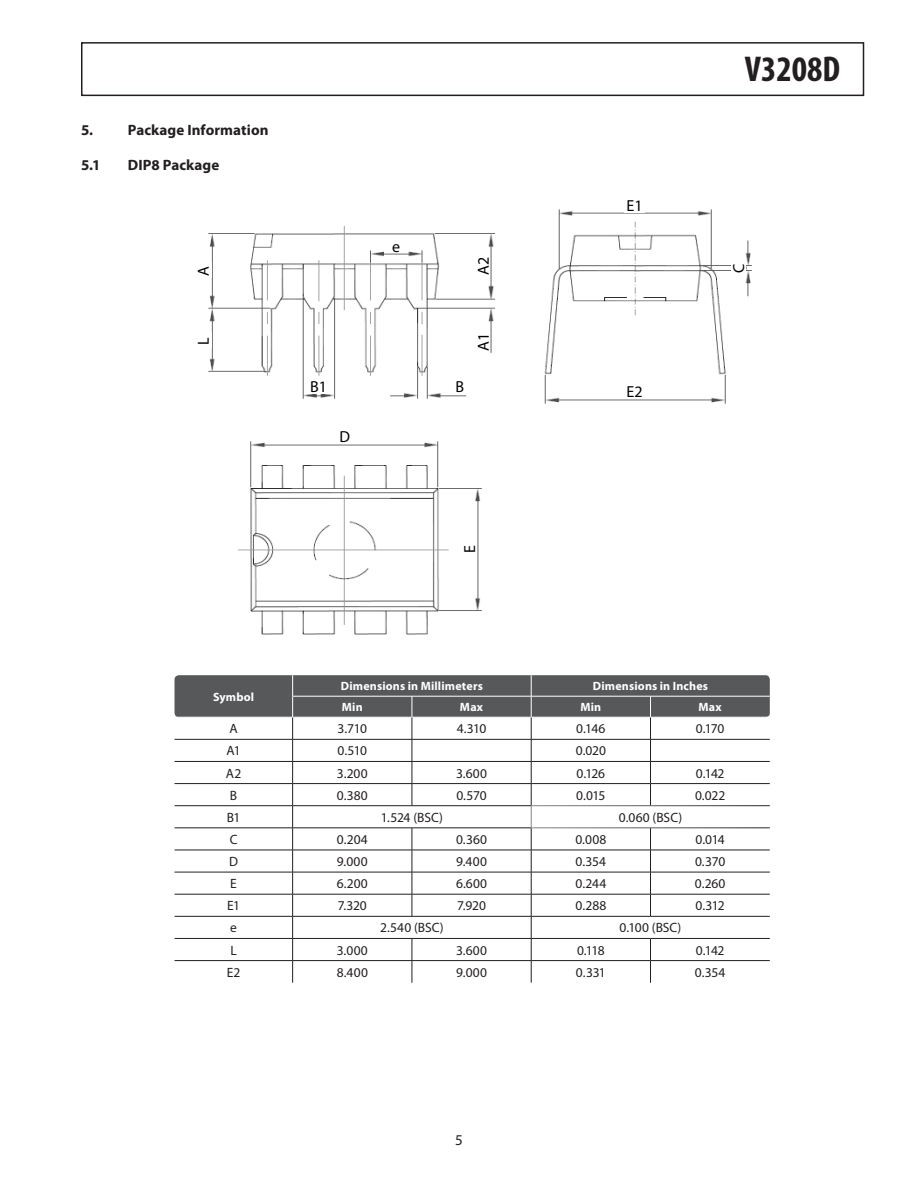
<style>
.page{position:relative;width:918px;height:1188px;background:#fff}
.page>*{position:absolute;margin:0;border:0;box-sizing:border-box;transform-origin:0 0}
.t1{font:700 condensed 36px "Myriad Pro";color:#231f20}
.t2{font:16.05px "Myriad Pro";color:#000}
._1__Chapter{font:700 15px "Myriad Pro";letter-spacing:.005em;color:#231f20}
._1_1_Article{font:700 15px "Myriad Pro";letter-spacing:.005em;color:#231f20}
.t3{font:15px "Myriad Pro";color:#231f20}
.t4{font:13.5px "Myriad Pro";letter-spacing:-.005em;color:#231f20}
.t5{font:700 12px "Myriad Pro";letter-spacing:.015em;color:#fff}
</style>
<div class="page">
<div style="left:81px;top:42px;width:783px;height:54px;border:2px solid #231f20"></div>
<img style="left:208px;top:209px;width:544px;height:426px">
<div style="left:194px;top:332px;width:18px;height:15px;background:#fff"></div>
<div style="left:194px;top:263px;width:18px;height:15px;background:#fff"></div>
<div style="left:307px;top:379px;width:21px;height:15px;background:#fff"></div>
<div style="left:450px;top:379px;width:16px;height:16px;background:#fff"></div>
<div style="left:473px;top:331px;width:17px;height:23px;background:#fff"></div>
<div style="left:473px;top:254px;width:17px;height:23px;background:#fff"></div>
<div style="left:389px;top:241px;width:16px;height:12px;background:#fff"></div>
<div style="left:336px;top:428px;width:18px;height:16px;background:#fff"></div>
<div style="left:458px;top:541px;width:19px;height:16px;background:#fff"></div>
<div style="left:620px;top:381px;width:27px;height:18px;background:#fff"></div>
<div style="left:624px;top:198px;width:20px;height:15px;background:#fff"></div>
<div style="left:731px;top:262px;width:15px;height:13px;background:#fff"></div>
<div style="left:175px;top:675px;width:595px;height:42px;background:#57585a;border-radius:4px"></div>
<hr style="left:292px;top:696px;width:120px;height:1px;background:#fff">
<hr style="left:412px;top:696px;width:119px;height:1px;background:#fff">
<hr style="left:531px;top:696px;width:120px;height:1px;background:#fff">
<hr style="left:651px;top:696px;width:119px;height:1px;background:#fff">
<hr style="left:175px;top:739px;width:118px;height:1px;background:#231f20">
<hr style="left:293px;top:739px;width:119px;height:1px;background:#231f20">
<hr style="left:412px;top:739px;width:119px;height:1px;background:#231f20">
<hr style="left:531px;top:739px;width:120px;height:1px;background:#231f20">
<hr style="left:651px;top:739px;width:119px;height:1px;background:#231f20">
<hr style="left:175px;top:761px;width:118px;height:1px;background:#231f20">
<hr style="left:293px;top:761px;width:119px;height:1px;background:#231f20">
<hr style="left:412px;top:761px;width:119px;height:1px;background:#231f20">
<hr style="left:531px;top:761px;width:120px;height:1px;background:#231f20">
<hr style="left:651px;top:761px;width:119px;height:1px;background:#231f20">
<hr style="left:175px;top:783px;width:118px;height:1px;background:#231f20">
<hr style="left:293px;top:783px;width:119px;height:1px;background:#231f20">
<hr style="left:412px;top:783px;width:119px;height:1px;background:#231f20">
<svg style="left:412px;top:696px;width:1px;height:109px"></svg>
<hr style="left:531px;top:783px;width:120px;height:1px;background:#231f20">
<hr style="left:651px;top:783px;width:119px;height:1px;background:#231f20">
<svg style="left:650px;top:696px;width:1px;height:109px"></svg>
<hr style="left:175px;top:805px;width:118px;height:1px;background:#231f20">
<hr style="left:293px;top:805px;width:119px;height:1px;background:#231f20">
<hr style="left:412px;top:805px;width:119px;height:1px;background:#231f20">
<hr style="left:175px;top:828px;width:118px;height:1px;background:#231f20">
<hr style="left:293px;top:828px;width:119px;height:1px;background:#231f20">
<hr style="left:412px;top:828px;width:119px;height:1px;background:#231f20">
<hr style="left:175px;top:850px;width:118px;height:1px;background:#231f20">
<hr style="left:293px;top:850px;width:119px;height:1px;background:#231f20">
<hr style="left:412px;top:850px;width:119px;height:1px;background:#231f20">
<hr style="left:531px;top:850px;width:120px;height:1px;background:#231f20">
<hr style="left:651px;top:850px;width:119px;height:1px;background:#231f20">
<hr style="left:175px;top:872px;width:118px;height:1px;background:#231f20">
<hr style="left:293px;top:872px;width:119px;height:1px;background:#231f20">
<hr style="left:412px;top:872px;width:119px;height:1px;background:#231f20">
<hr style="left:531px;top:872px;width:120px;height:1px;background:#231f20">
<hr style="left:651px;top:872px;width:119px;height:1px;background:#231f20">
<hr style="left:175px;top:894px;width:118px;height:1px;background:#231f20">
<hr style="left:293px;top:894px;width:119px;height:1px;background:#231f20">
<hr style="left:412px;top:894px;width:119px;height:1px;background:#231f20">
<svg style="left:412px;top:828px;width:1px;height:88px"></svg>
<hr style="left:531px;top:894px;width:120px;height:1px;background:#231f20">
<hr style="left:651px;top:894px;width:119px;height:1px;background:#231f20">
<svg style="left:650px;top:829px;width:1px;height:87px"></svg>
<hr style="left:175px;top:916px;width:118px;height:1px;background:#231f20">
<hr style="left:293px;top:916px;width:119px;height:1px;background:#231f20">
<hr style="left:412px;top:916px;width:119px;height:1px;background:#231f20">
<hr style="left:531px;top:916px;width:120px;height:1px;background:#231f20">
<hr style="left:651px;top:916px;width:119px;height:1px;background:#231f20">
<hr style="left:175px;top:938px;width:118px;height:1px;background:#231f20">
<hr style="left:293px;top:938px;width:119px;height:1px;background:#231f20">
<hr style="left:412px;top:938px;width:119px;height:1px;background:#231f20">
<hr style="left:531px;top:938px;width:120px;height:1px;background:#231f20">
<hr style="left:651px;top:938px;width:119px;height:1px;background:#231f20">
<hr style="left:175px;top:960px;width:118px;height:1px;background:#231f20">
<hr style="left:293px;top:960px;width:119px;height:1px;background:#231f20">
<svg style="left:292px;top:675px;width:1px;height:308px"></svg>
<hr style="left:412px;top:960px;width:119px;height:1px;background:#231f20">
<svg style="left:412px;top:939px;width:1px;height:44px"></svg>
<hr style="left:531px;top:960px;width:120px;height:1px;background:#231f20">
<hr style="left:651px;top:960px;width:119px;height:1px;background:#231f20">
<svg style="left:650px;top:939px;width:1px;height:44px"></svg>
<svg style="left:531px;top:675px;width:1px;height:308px"></svg>
<hr style="left:531px;top:828px;width:120px;height:1px;background:#fff">
<p class="_1__Chapter" style="left:81px;top:120px;width:189px">5. Package Information</p>
<p class="_1_1_Article" style="left:81px;top:155px;width:21px">5.1</p>
<p class="_1_1_Article" style="left:128px;top:155px;width:93px">DIP8 Package</p>
<p class="t2" style="left:194px;top:276px;width:11px;rotate:-90deg">A</p>
<p class="t2" style="left:194px;top:345px;width:9px;rotate:-90deg">L</p>
<p class="t2" style="left:392px;top:237px;width:10px">e</p>
<p class="t2" style="left:310px;top:377px;width:18px">B1</p>
<p class="t2" style="left:339px;top:427px;width:12px">D</p>
<p class="t2" style="left:473px;top:275px;width:19px;rotate:-90deg">A2</p>
<p class="t2" style="left:456px;top:377px;width:10px">B</p>
<p class="t2" style="left:473px;top:351px;width:19px;rotate:-90deg">A1</p>
<p class="t2" style="left:460px;top:553px;width:9px;rotate:-90deg">E</p>
<p class="t2" style="left:627px;top:196px;width:18px">E1</p>
<p class="t2" style="left:627px;top:382px;width:18px">E2</p>
<h1 class="t1" style="left:745px;top:47px;width:97px">V3208D</h1>
<p class="t2" style="left:729px;top:273px;width:11px;rotate:-90deg">C</p>
<p class="t5" style="left:213px;top:689px;width:43px">Symbol</p>
<p class="t5" style="left:341px;top:678px;width:144px">Dimensions in Millimeters</p>
<p class="t5" style="left:593px;top:678px;width:117px">Dimensions in Inches</p>
<p class="t5" style="left:342px;top:699px;width:22px">Min</p>
<p class="t5" style="left:460px;top:699px;width:25px">Max</p>
<p class="t5" style="left:580px;top:699px;width:22px">Min</p>
<p class="t5" style="left:699px;top:699px;width:25px">Max</p>
<p class="t4" style="left:229px;top:720px;width:10px">A</p>
<p class="t4" style="left:338px;top:720px;width:31px">3.710</p>
<p class="t4" style="left:457px;top:720px;width:31px">4.310</p>
<p class="t4" style="left:576px;top:720px;width:31px">0.146</p>
<p class="t4" style="left:696px;top:720px;width:30px">0.170</p>
<p class="t4" style="left:227px;top:743px;width:16px">A1</p>
<p class="t4" style="left:337px;top:743px;width:31px">0.510</p>
<p class="t4" style="left:576px;top:743px;width:32px">0.020</p>
<p class="t4" style="left:226px;top:765px;width:17px">A2</p>
<p class="t4" style="left:337px;top:765px;width:32px">3.200</p>
<p class="t4" style="left:456px;top:765px;width:33px">3.600</p>
<p class="t4" style="left:577px;top:765px;width:30px">0.126</p>
<p class="t4" style="left:696px;top:765px;width:30px">0.142</p>
<p class="t4" style="left:230px;top:787px;width:9px">B</p>
<p class="t4" style="left:337px;top:787px;width:32px">0.380</p>
<p class="t4" style="left:456px;top:787px;width:32px">0.570</p>
<p class="t4" style="left:576px;top:787px;width:31px">0.015</p>
<p class="t4" style="left:695px;top:787px;width:32px">0.022</p>
<p class="t4" style="left:227px;top:809px;width:15px">B1</p>
<p class="t4" style="left:381px;top:809px;width:64px">1.524 (BSC)</p>
<p class="t4" style="left:619px;top:809px;width:65px">0.060 (BSC)</p>
<p class="t4" style="left:230px;top:831px;width:9px">C</p>
<p class="t4" style="left:337px;top:831px;width:32px">0.204</p>
<p class="t4" style="left:456px;top:831px;width:32px">0.360</p>
<p class="t4" style="left:575px;top:831px;width:32px">0.008</p>
<p class="t4" style="left:696px;top:831px;width:31px">0.014</p>
<p class="t4" style="left:229px;top:853px;width:10px">D</p>
<p class="t4" style="left:337px;top:853px;width:32px">9.000</p>
<p class="t4" style="left:456px;top:853px;width:32px">9.400</p>
<p class="t4" style="left:576px;top:853px;width:32px">0.354</p>
<p class="t4" style="left:695px;top:853px;width:32px">0.370</p>
<p class="t4" style="left:230px;top:875px;width:8px">E</p>
<p class="t4" style="left:337px;top:875px;width:33px">6.200</p>
<p class="t4" style="left:456px;top:875px;width:33px">6.600</p>
<p class="t4" style="left:575px;top:875px;width:32px">0.244</p>
<p class="t4" style="left:695px;top:875px;width:32px">0.260</p>
<p class="t4" style="left:227px;top:897px;width:15px">E1</p>
<p class="t4" style="left:338px;top:897px;width:31px">7.320</p>
<p class="t4" style="left:457px;top:897px;width:30px">7.920</p>
<p class="t4" style="left:575px;top:897px;width:32px">0.288</p>
<p class="t4" style="left:696px;top:897px;width:31px">0.312</p>
<p class="t4" style="left:230px;top:920px;width:8px">e</p>
<p class="t4" style="left:380px;top:920px;width:65px">2.540 (BSC)</p>
<p class="t4" style="left:620px;top:920px;width:63px">0.100 (BSC)</p>
<p class="t4" style="left:230px;top:942px;width:8px">L</p>
<p class="t4" style="left:337px;top:942px;width:33px">3.000</p>
<p class="t4" style="left:456px;top:942px;width:33px">3.600</p>
<p class="t4" style="left:577px;top:942px;width:29px">0.118</p>
<p class="t4" style="left:696px;top:942px;width:30px">0.142</p>
<p class="t4" style="left:227px;top:964px;width:15px">E2</p>
<p class="t4" style="left:337px;top:964px;width:33px">8.400</p>
<p class="t4" style="left:456px;top:964px;width:32px">9.000</p>
<p class="t4" style="left:576px;top:964px;width:31px">0.331</p>
<p class="t4" style="left:695px;top:964px;width:32px">0.354</p>
<p class="t3" style="left:455px;top:1131px;width:9px">5</p>
</div>
